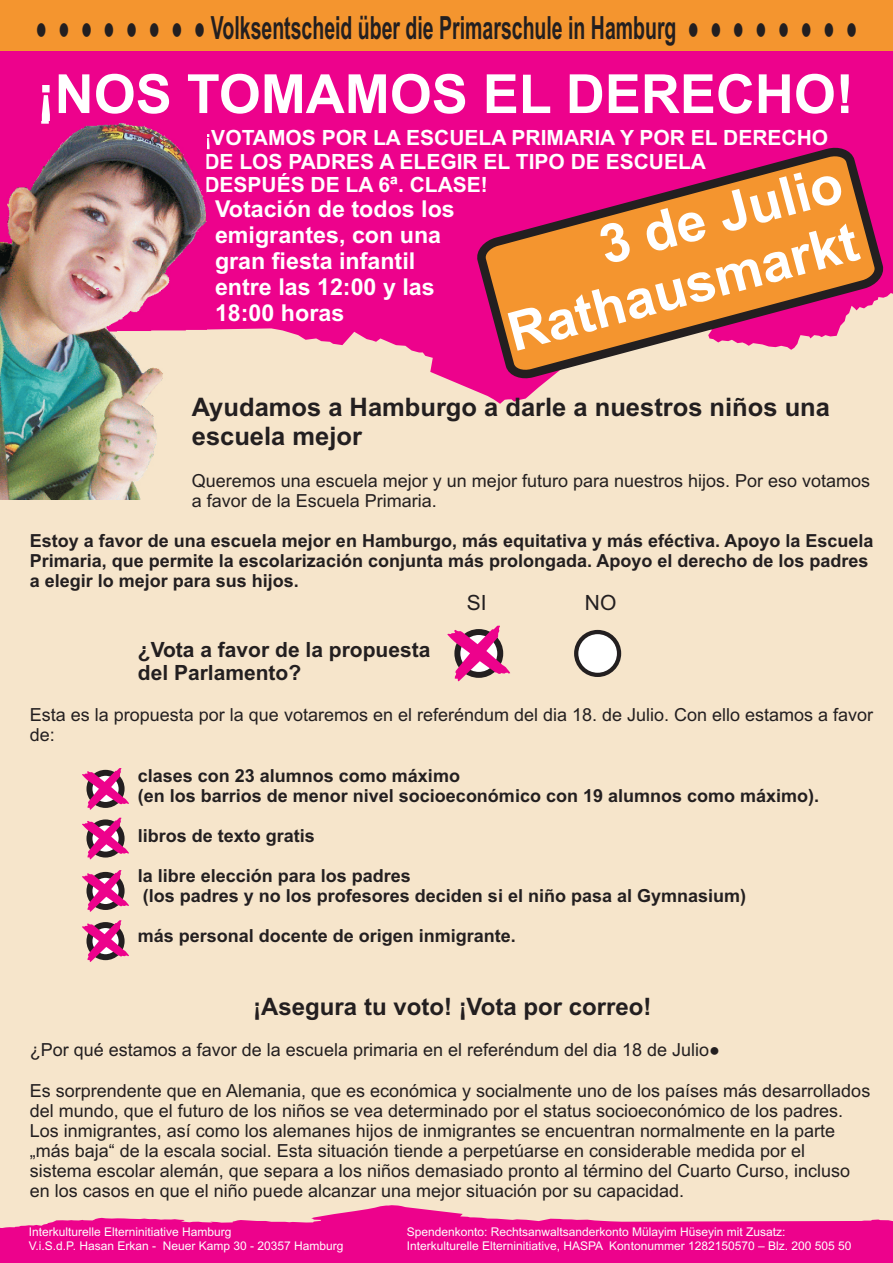
<style>
.page{position:relative;width:893px;height:1263px;background:#f6e5cb}
.page>*{position:absolute;margin:0;border:0;box-sizing:border-box;transform-origin:0 0}
.t1{font:700 54px/60.3px "Arial";color:#fff;text-align:right}
.t2{font:700 31.95px "Arial";color:#231f20;scale:.61 1}
.t3{font:700 25.5px/28.5px "Arial";color:#231f20}
.t4{font:700 24px "Arial";color:#231f20}
.t5{font:700 23.25px/26px "Arial";color:#fff}
.t6{font:700 21px/23.4px "Arial";color:#fff}
.t7{font:700 21px/23.4px "Arial";color:#231f20}
.t8{font:21px "Arial";color:#231f20}
.t9{font:18px/20.1px "Arial";color:#231f20}
.t10{font:700 18px/20.1px "Arial";color:#231f20}
.t11{font:12px "Arial";color:#fff}
.s1{font-weight:400}
</style>
<div class="page">
<svg style="left:0;top:51px;width:893px;height:353px;background:#ee2495"></svg>
<div style="left:0;top:0;width:893px;height:51px;background:#f4952f"></div>
<img style="left:0;top:121px;width:207px;height:379px">
<svg style="left:447px;top:626px;width:63px;height:55px"></svg>
<svg style="left:574px;top:630px;width:47px;height:47px;background:#b8b7b7"></svg>
<svg style="left:82px;top:768px;width:47px;height:42px"></svg>
<svg style="left:82px;top:818px;width:47px;height:41px"></svg>
<svg style="left:82px;top:870px;width:47px;height:42px"></svg>
<svg style="left:82px;top:920px;width:47px;height:42px"></svg>
<svg style="left:0;top:1205px;width:893px;height:58px;fill:#ed028c"></svg>
<svg style="left:469px;top:140px;width:422px;height:246px;background:#e06961"></svg>
<h2 class="t2" style="left:35px;top:16px;width:1347px"><span class="s1">? ? ? ? ? ? ? ?</span> Volksentscheid über die Primarschule in Hamburg <span class="s1">? ? ? ? ? ? ? ?</span></h2>
<h1 class="t1" style="left:37px;top:69px;width:819px">¡NOS TOMAMOS EL DERECHO!</h1>
<p class="t6" style="left:204px;top:128px;width:625px">¡VOTAMOS POR LA ESCUELA PRIMARIA Y POR EL DERECHO<br>DE LOS PADRES A ELEGIR EL TIPO DE ESCUELA<br>DESPUÉS DE LA 6ª. CLASE!</p>
<h1 class="t1" style="left:487px;top:251px;width:362px;rotate:-15deg">3 de Julio<br>Rathausmarkt</h1>
<p class="t5" style="left:215px;top:198px;width:241px">Votación de todos los emigrantes, con una gran fiesta infantil entre las 12:00 y las<br>18:00 horas</p>
<h3 class="t3" style="left:192px;top:395px;width:640px">Ayudamos a Hamburgo a darle a nuestros niños una escuela mejor</h3>
<p class="t9" style="left:192px;top:472px;width:680px">Queremos una escuela mejor y un mejor futuro para nuestros hijos. Por eso votamos a favor de la Escuela Primaria.</p>
<p class="t10" style="left:30px;top:532px;width:845px">Estoy a favor de una escuela mejor en Hamburgo, más equitativa y más eféctiva. Apoyo la Escuela<br>Primaria, que permite la escolarización conjunta más prolongada. Apoyo el derecho de los padres a elegir lo mejor para sus hijos.</p>
<p class="t8" style="left:467px;top:595px;width:21px">SI</p>
<p class="t8" style="left:585px;top:595px;width:33px">NO</p>
<p class="t7" style="left:138px;top:640px;width:294px">¿Vota a favor de la propuesta del Parlamento?</p>
<p class="t9" style="left:30px;top:706px;width:845px">Esta es la propuesta por la que votaremos en el referéndum del dia 18. de Julio. Con ello estamos a favor de:</p>
<p class="t10" style="left:138px;top:767px;width:683px">clases con 23 alumnos como máximo<br>(en los barrios de menor nivel socioeconómico con 19 alumnos como máximo).</p>
<p class="t10" style="left:138px;top:827px;width:179px">libros de texto gratis</p>
<p class="t10" style="left:138px;top:867px;width:610px">la libre elección para los padres<br>(los padres y no los profesores deciden si el niño pasa al Gymnasium)</p>
<p class="t10" style="left:138px;top:928px;width:380px">más personal docente de origen inmigrante.</p>
<h3 class="t4" style="left:253px;top:997px;width:400px">¡Asegura tu voto! ¡Vota por correo!</h3>
<p class="t9" style="left:30px;top:1042px;width:691px">¿Por qué estamos a favor de la escuela primaria en el referéndum del dia 18 de Julio?</p>
<p class="t9" style="left:30px;top:1082px;width:842px">Es sorprendente que en Alemania, que es económica y socialmente uno de los países más desarrollados del mundo, que el futuro de los niños se vea determinado por el status socioeconómico de los padres.<br>Los inmigrantes, así como los alemanes hijos de inmigrantes se encuentran normalmente en la parte „más baja“ de la escala social. Esta situación tiende a perpetúarse en considerable medida por el sistema escolar alemán, que separa a los niños demasiado pronto al término del Cuarto Curso, incluso en los casos en que el niño puede alcanzar una mejor situación por su capacidad.</p>
<p class="t11" style="left:29px;top:1227px;width:204px">Interkulturelle Elterninitiative Hamburg</p>
<p class="t11" style="left:407px;top:1227px;width:380px">Spendenkonto: Rechtsanwaltsanderkonto Mülayim Hüseyin mit Zusatz:</p>
<p class="t11" style="left:29px;top:1241px;width:316px">V.i.S.d.P. Hasan Erkan - Neuer Kamp 30 - 20357 Hamburg</p>
<p class="t11" style="left:407px;top:1241px;width:446px">Interkulturelle Elterninitiative, HASPA Kontonummer 1282150570 – Blz. 200 505 50</p>
</div>
